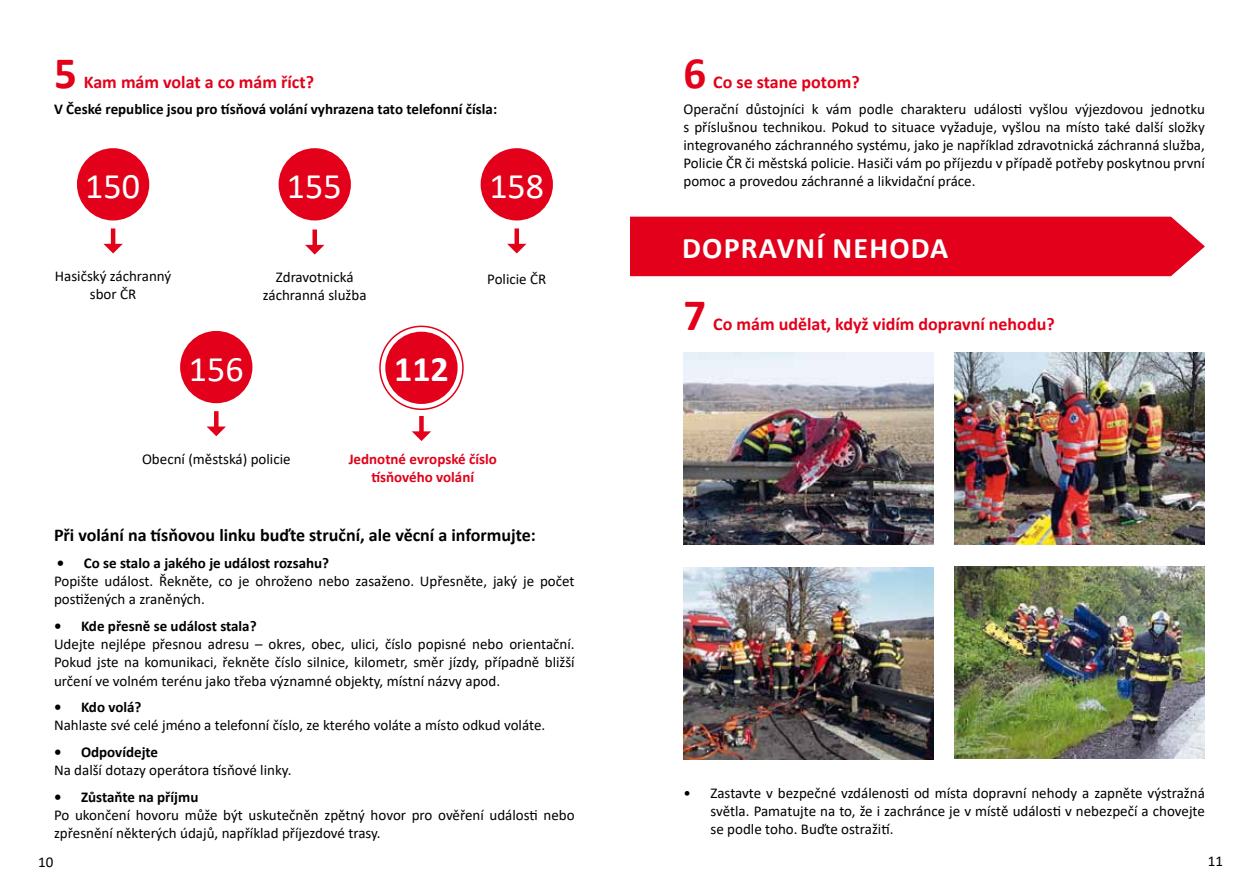
<style>
.page{position:relative;width:1259px;height:893px;background:#fff}
.page>*{position:absolute;margin:0;border:0;box-sizing:border-box;transform-origin:0 0}
.t1{font:700 45px "Calibri";color:#e2001a}
.t2{font:36px "Calibri";color:#fff}
.t3{font:700 36px "Calibri";color:#fff}
.t4{font:700 30px "Calibri";color:#fff}
.t5{font:700 18px "Calibri";color:#e2001a}
.t6{font:700 18px "Calibri";color:#000}
.t7{font:15px/18px "Calibri";color:#000;text-align:justify}
.t8{font:700 15px "Calibri";color:#000}
.t9{font:700 15px/18px "Calibri";color:#e2001a;text-align:center}
</style>
<div class="page">
<div style="left:630px;top:217px;width:575px;height:59px;background:#e2001a"></div>
<div style="left:180px;top:331px;width:72px;height:72px;background:#e2001a;border-radius:50%"></div>
<hr style="left:214px;top:411px;width:4px;height:21px;background:#e2001a">
<svg style="left:207px;top:427px;width:19px;height:9px"></svg>
<div style="left:385px;top:332px;width:72px;height:72px;background:#e2001a;border-radius:50%"></div>
<div style="left:379px;top:326px;width:85px;height:84px;border:2px solid #e2001a;border-radius:50%"></div>
<div style="left:419px;top:416px;width:5px;height:21px;background:#e2001a"></div>
<svg style="left:412px;top:431px;width:19px;height:10px"></svg>
<div style="left:77px;top:148px;width:72px;height:72px;background:#e2001a;border-radius:50%"></div>
<hr style="left:111px;top:228px;width:4px;height:21px;background:#e2001a">
<svg style="left:103px;top:244px;width:20px;height:9px"></svg>
<div style="left:279px;top:148px;width:72px;height:72px;background:#e2001a;border-radius:50%"></div>
<div style="left:312px;top:230px;width:5px;height:20px;background:#e2001a"></div>
<svg style="left:305px;top:245px;width:19px;height:10px"></svg>
<div style="left:480px;top:148px;width:73px;height:72px;background:#e2001a;border-radius:50%"></div>
<div style="left:514px;top:228px;width:5px;height:21px;background:#e2001a"></div>
<svg style="left:507px;top:244px;width:19px;height:9px"></svg>
<img style="left:683px;top:353px;width:250px;height:192px">
<img style="left:955px;top:566px;width:250px;height:192px">
<img style="left:955px;top:353px;width:250px;height:192px">
<img style="left:683px;top:567px;width:250px;height:192px">
<h1 class="t1" style="left:54px;top:41px;width:24px">5</h1>
<p class="t5" style="left:84px;top:69px;width:232px">Kam mám volat a co mám říct?</p>
<p class="t8" style="left:54px;top:99px;width:444px">V České republice jsou pro tísňová volání vyhrazena tato telefonní čísla:</p>
<h2 class="t2" style="left:85px;top:161px;width:56px">150</h2>
<h2 class="t2" style="left:287px;top:161px;width:56px">155</h2>
<p class="t7" style="left:55px;top:267px;width:118px;text-align:center">Hasičský záchranný sbor ČR</p>
<p class="t7" style="left:263px;top:268px;width:105px;text-align:center">Zdravotnická záchranná služba</p>
<h2 class="t2" style="left:189px;top:344px;width:56px">156</h2>
<h2 class="t3" style="left:394px;top:344px;width:56px">112</h2>
<h2 class="t2" style="left:489px;top:161px;width:56px">158</h2>
<p class="t7" style="left:487px;top:269px;width:61px">Policie ČR</p>
<p class="t7" style="left:142px;top:450px;width:150px">Obecní (městská) policie</p>
<p class="t9" style="left:349px;top:450px;width:150px">Jednotné evropské číslo tísňového volání</p>
<p class="t6" style="left:54px;top:523px;width:483px">Při volání na tísňovou linku buďte struční, ale věcní a informujte:</p>
<p class="t8" style="left:57px;top:552px;width:274px">• Co se stalo a jakého je událost rozsahu?</p>
<p class="t7" style="left:54px;top:572px;width:522px">Popište událost. Řekněte, co je ohroženo nebo zasaženo. Upřesněte, jaký je počet postižených a zraněných.</p>
<p class="t8" style="left:54px;top:615px;width:204px">• Kde přesně se událost stala?</p>
<p class="t7" style="left:54px;top:635px;width:522px">Udejte nejlépe přesnou adresu – okres, obec, ulici, číslo popisné nebo orientační.<br>Pokud jste na komunikaci, řekněte číslo silnice, kilometr, směr jízdy, případně bližší určení ve volném terénu jako třeba významné objekty, místní názvy apod.</p>
<p class="t8" style="left:54px;top:697px;width:89px">• Kdo volá?</p>
<p class="t7" style="left:54px;top:716px;width:493px">Nahlaste své celé jméno a telefonní číslo, ze kterého voláte a místo odkud voláte.</p>
<p class="t8" style="left:54px;top:741px;width:106px">• Odpovídejte</p>
<p class="t7" style="left:54px;top:761px;width:239px">Na další dotazy operátora tísňové linky.</p>
<p class="t8" style="left:54px;top:786px;width:146px">• Zůstaňte na příjmu</p>
<p class="t7" style="left:54px;top:806px;width:522px">Po ukončení hovoru může být uskutečněn zpětný hovor pro ověření události nebo zpřesnění některých údajů, například příjezdové trasy.</p>
<h1 class="t1" style="left:683px;top:41px;width:24px">6</h1>
<p class="t5" style="left:713px;top:69px;width:148px">Co se stane potom?</p>
<p class="t7" style="left:683px;top:100px;width:523px">Operační důstojníci k vám podle charakteru události vyšlou výjezdovou jednotku s příslušnou technikou. Pokud to situace vyžaduje, vyšlou na místo také další složky integrovaného záchranného systému, jako je například zdravotnická záchranná služba, Policie ČR či městská policie. Hasiči vám po příjezdu v případě potřeby poskytnou první pomoc a provedou záchranné a likvidační práce.</p>
<h3 class="t4" style="left:682px;top:226px;width:95px">dOPRavní</h3>
<h3 class="t4" style="left:832px;top:226px;width:20px">nehoda</h3>
<h1 class="t1" style="left:683px;top:283px;width:24px">7</h1>
<p class="t5" style="left:713px;top:312px;width:343px">Co mám udělat, když vidím dopravní nehodu?</p>
<p class="t7" style="left:710px;top:784px;width:496px;text-indent:-27px">• Zastavte v bezpečné vzdálenosti od místa dopravní nehody a zapněte výstražná světla. Pamatujte na to, že i zachránce je v místě události v nebezpečí a chovejte se podle toho. Buďte ostražití.</p>
<p class="t7" style="left:38px;top:853px;width:17px">10</p>
<p class="t7" style="left:1208px;top:852px;width:17px">11</p>
</div>
